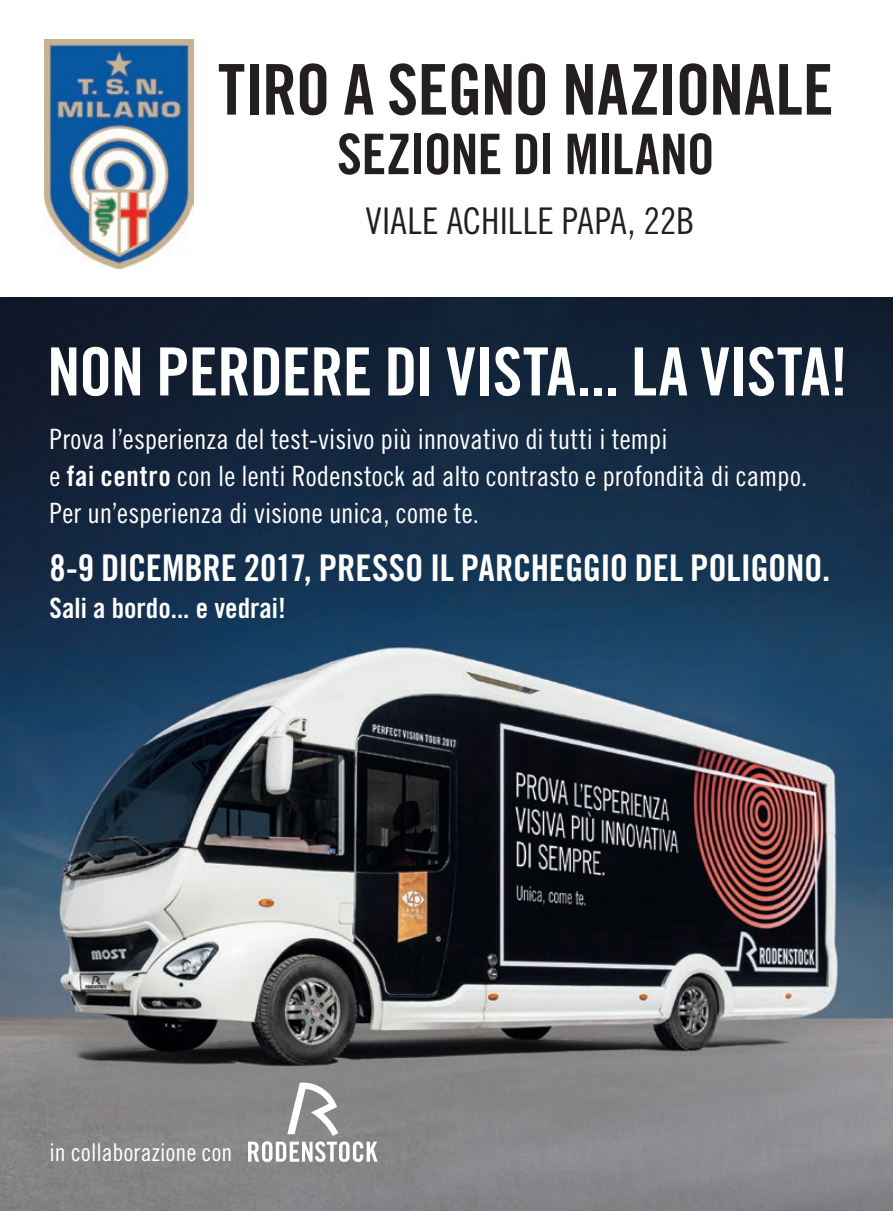
<style>
.page{position:relative;width:893px;height:1211px;background:#fff}
.page>*{position:absolute;margin:0;border:0;box-sizing:border-box;transform-origin:0 0}
.t1{font:70px "Trade Gothic LT Pro Bd Cn 20";letter-spacing:-.015em;color:#231f20}
.t2{font:66.5px "Trade Gothic LT Pro Bd Cn 20";letter-spacing:-.01em;color:#fff}
.t3{font:56px "Trade Gothic LT Pro Bd Cn 20";letter-spacing:-.02em;color:#231f20}
.t4{font:36.75px "Trade Gothic LT Pro Bd Cn 20";letter-spacing:-.01em;color:#fff}
.PLUS{font:36.75px "Trade Gothic LT Pro Cn 18";color:#231f20}
.body_8{font:28px/36.8px "Trade Gothic LT Pro Cn 18";letter-spacing:.005em;color:#fff}
.t5{font:28px "Trade Gothic LT Pro Bd Cn 20";color:#fff}
.t6{font:24.5px "Trade Gothic LT Pro Cn 18";letter-spacing:.01em;color:#fff}
.s1{font-family:"Trade Gothic LT Pro Bd Cn 20"}
</style>
<div class="page">
<img style="left:0;top:298px;width:893px;height:912px">
<svg style="left:287px;top:1082px;width:51px;height:53px"></svg>
<svg style="left:248px;top:1141px;width:130px;height:20px"></svg>
<img style="left:45px;top:40px;width:148px;height:229px">
<p class="t1" style="left:218px;top:47px;width:617px">TIRO A SEGNO NAZIONALE</p>
<p class="t3" style="left:337px;top:120px;width:379px">SEZIONE DI MILANO</p>
<p class="PLUS" style="left:365px;top:199px;width:331px">VIALE ACHILLE PAPA, 22B</p>
<p class="t2" style="left:47px;top:331px;width:802px">NON PERDERE DI VISTA... LA VISTA!</p>
<p class="body_8" style="left:50px;top:421px;width:759px">Prova l’esperienza del test-visivo più innovativo di tutti i tempi<br>e <span class="s1">fai centro</span> con le lenti Rodenstock ad alto contrasto e profondità di campo.</p>
<p class="body_8" style="left:50px;top:494px;width:431px">Per un’esperienza di visione unica, come te.</p>
<p class="t4" style="left:50px;top:546px;width:782px">8-9 DICEMBRE 2017, PRESSO IL PARCHEGGIO DEL POLIGONO.</p>
<p class="t5" style="left:50px;top:591px;width:238px">Sali a bordo... e vedrai!</p>
<p class="t6" style="left:50px;top:1138px;width:184px">in collaborazione con</p>
</div>
